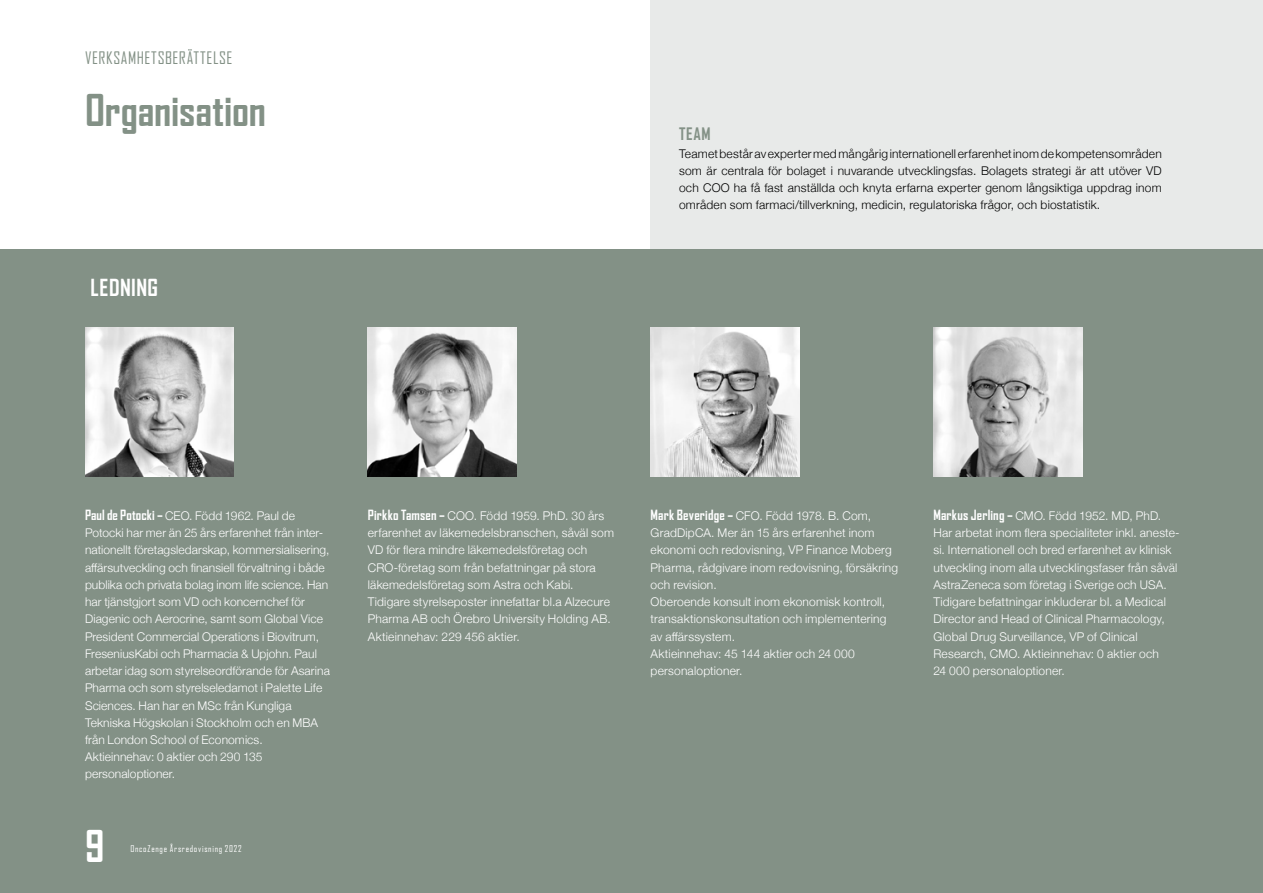
<style>
.page{position:relative;width:1263px;height:893px;background:#fff}
.page>*{position:absolute;margin:0;border:0;box-sizing:border-box;transform-origin:0 0}
.t1{font:700 42px "Agency FB";letter-spacing:-.005em;color:#839186}
.t2{font:700 42px "Agency FB";color:#fff}
.t3{font:700 22.5px "Agency FB";letter-spacing:.02em;color:#fff}
.t4{font:16.5px "Agency FB";letter-spacing:.035em;color:#839186}
.t5{font:700 16.5px "Agency FB";color:#839186}
.t6{font:300 12px/17.2px "Helvetica Neue";letter-spacing:.01em;color:#fff}
.t7{font:300 12px/17.2px "Helvetica Neue";letter-spacing:.015em;color:#000;text-align:justify}
.t8{font:9px "Agency FB";letter-spacing:.08em;color:#fff}
.s1{font-family:"Agency FB";font-weight:700;font-size:13.5px}
</style>
<div class="page">
<div style="left:651px;top:0;width:612px;height:281px;background:#e8eae9"></div>
<div style="left:0;top:250px;width:1263px;height:643px;background:#839186"></div>
<img style="left:85px;top:327px;width:149px;height:149px">
<img style="left:368px;top:327px;width:149px;height:149px">
<img style="left:651px;top:327px;width:148px;height:149px">
<img style="left:933px;top:327px;width:149px;height:149px">
<h3 class="t4" style="left:85px;top:48px;width:149px">VERKSAMHETSBERÄTTELSE</h3>
<h1 class="t1" style="left:85px;top:84px;width:183px">Organisation</h1>
<h2 class="t3" style="left:91px;top:273px;width:69px">LEDNING</h2>
<h3 class="t5" style="left:679px;top:124px;width:33px">TEAM</h3>
<p class="t7" style="left:679px;top:144px;width:484px">Teamet består av experter med mångårig internationell erfarenhet inom de kompetensområden som är centrala för bolaget i nuvarande utvecklingsfas. Bolagets strategi är att utöver VD och COO ha få fast anställda och knyta erfarna experter genom långsiktiga uppdrag inom områden som farmaci/tillverkning, medicin, regulatoriska frågor, och biostatistik.</p>
<p class="t6" style="left:85px;top:506px;width:246px"><span class="s1">Paul de Potocki –</span> CEO. Född 1962. Paul de Potocki har mer än 25 års erfarenhet från inter&shy;nationellt företagsledarskap, kommersialisering, affärsutveckling och finansiell förvaltning i både publika och privata bolag inom life science. Han har tjänstgjort som VD och koncernchef för Diagenic och Aerocrine, samt som Global Vice President Commercial Operations i Biovitrum, FreseniusKabi och Pharmacia &amp; Upjohn. Paul arbetar idag som styrelseordförande för Asarina Pharma och som styrelseledamot i Palette Life Sciences. Han har en MSc från Kungliga Tekniska Högskolan i Stockholm och en MBA från London School of Economics.<br>Aktieinnehav: 0 aktier och 290 135 personaloptioner.</p>
<p class="t6" style="left:368px;top:506px;width:248px"><span class="s1">Pirkko Tamsen –</span> COO. Född 1959. PhD. 30 års erfarenhet av läkemedelsbranschen, såväl som VD för flera mindre läkemedelsföretag och CRO-företag som från befattningar på stora läkemedelsföretag som Astra och Kabi.<br>Tidigare styrelseposter innefattar bl.a Alzecure Pharma AB och Örebro University Holding AB.<br>Aktieinnehav: 229 456 aktier.</p>
<p class="t6" style="left:651px;top:506px;width:249px"><span class="s1">Mark Beveridge –</span> CFO. Född 1978. B. Com, GradDipCA. Mer än 15 års erfarenhet inom ekonomi och redovisning, VP Finance Moberg Pharma, rådgivare inom redovisning, försäkring och revision.<br>Oberoende konsult inom ekonomisk kontroll, transaktionskonsultation och implementering av affärssystem.<br>Aktieinnehav: 45 144 aktier och 24 000 personaloptioner.</p>
<p class="t6" style="left:933px;top:506px;width:248px"><span class="s1">Markus Jerling –</span> CMO. Född 1952. MD, PhD.<br>Har arbetat inom flera specialiteter inkl. aneste&shy;si. Internationell och bred erfarenhet av klinisk utveckling inom alla utvecklingsfaser från såväl AstraZeneca som företag i Sverige och USA.<br>Tidigare befattningar inkluderar bl. a Medical Director and Head of Clinical Pharmacology, Global Drug Surveillance, VP of Clinical Research, CMO. Aktieinnehav: 0 aktier och<br>24 000 personaloptioner.</p>
<h1 class="t2" style="left:85px;top:820px;width:21px">9</h1>
<p class="t8" style="left:130px;top:843px;width:113px">OncoZenge Årsredovisning 2022</p>
</div>
